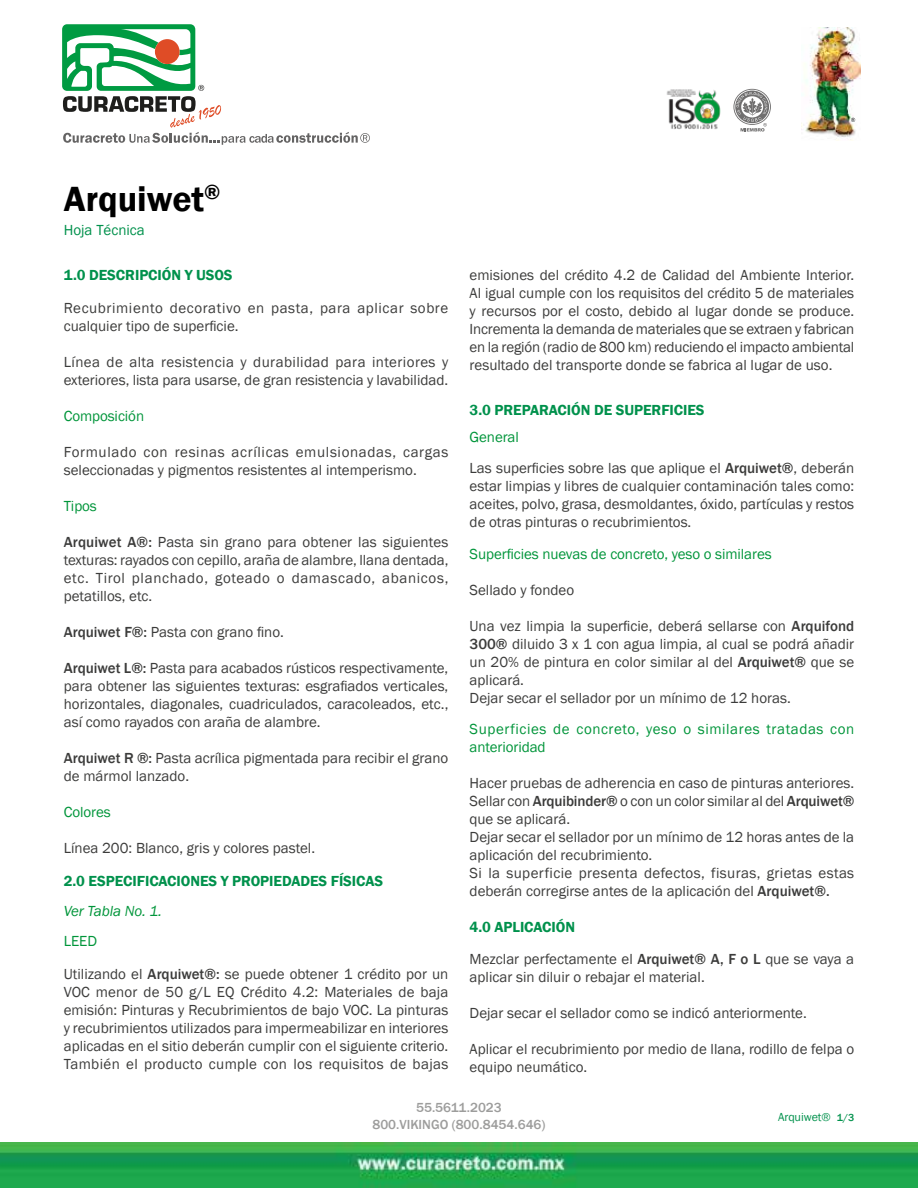
<style>
.page{position:relative;width:918px;height:1188px;background:#fff}
.page>*{position:absolute;margin:0;border:0;box-sizing:border-box;transform-origin:0 0}
.t1{font:600 36px "Franklin Gothic";color:#000}
.t2{font:15px/18px "Franklin Gothic";color:#3c3c3b}
.t3{font:600 15px "Franklin Gothic";letter-spacing:-.005em;color:#00914c}
.t4{font:15px/18px "Franklin Gothic";letter-spacing:.04em;color:#3c3c3b}
.t5{font:15px "Franklin Gothic";letter-spacing:-.005em;color:#00953a}
.t6{font:15px/18px "Franklin Gothic";letter-spacing:.04em;color:#00953a}
.t7{font:italic 15px "Franklin Gothic";letter-spacing:-.005em;color:#00953a}
.t8{font:15px "Franklin Gothic";color:#00914c}
.t9{font:500 13.5px/16.2px "Franklin Gothic";color:#9d9d9c;text-align:center}
.t10{font:12px "Franklin Gothic";letter-spacing:-.005em;color:#00914c}
.s1{font-weight:500}
.s2{color:#00953a}
.s3{font-weight:600;color:#00914c}
.s4{font-weight:500;font-size:10.5px}
</style>
<div class="page">
<img style="left:803px;top:27px;width:58px;height:113px">
<img style="left:0;top:1143px;width:918px;height:45px">
<svg style="left:62px;top:24px;width:308px;height:121px"></svg>
<svg style="left:851px;top:118px;width:4px;height:4px"></svg>
<img style="left:666px;top:89px;width:55px;height:40px">
<svg style="left:733px;top:89px;width:38px;height:43px"></svg>
<h1 class="t1" style="left:64px;top:177px;width:158px">Arquiwet<sup>®</sup></h1>
<p class="t8" style="left:64px;top:221px;width:83px">Hoja Técnica</p>
<p class="t3" style="left:64px;top:266px;width:170px">1.0 DESCRIPCIÓN Y USOS</p>
<p class="t4" style="left:64px;top:299px;width:386px">Recubrimiento decorativo en pasta, para aplicar sobre cualquier tipo de superficie.</p>
<p class="t2" style="left:64px;top:353px;width:386px">Línea de alta resistencia y durabilidad para interiores y exteriores, lista para usarse, de gran resistencia y lavabilidad.</p>
<p class="t5" style="left:64px;top:407px;width:82px">Composición</p>
<p class="t2" style="left:64px;top:443px;width:386px">Formulado con resinas acrílicas emulsionadas, cargas seleccionadas y pigmentos resistentes al intemperismo.</p>
<p class="t5" style="left:64px;top:497px;width:35px">Tipos</p>
<p class="t2" style="left:64px;top:533px;width:386px;text-align:justify"><span class="s1">Arquiwet A®:</span> Pasta sin grano para obtener las siguientes texturas: rayados con cepillo, araña de alambre, llana dentada, etc. Tirol planchado, goteado o damascado, abanicos, petatillos, etc.</p>
<p class="t2" style="left:64px;top:623px;width:222px"><span class="s1">Arquiwet F®:</span> Pasta con grano fino.</p>
<p class="t2" style="left:64px;top:659px;width:386px;text-align:justify"><span class="s1">Arquiwet L®:</span> Pasta para acabados rústicos respectivamente, para obtener las siguientes texturas: esgrafiados verticales, horizontales, diagonales, cuadriculados, caracoleados, etc., así como rayados con araña de alambre.</p>
<p class="t2" style="left:64px;top:749px;width:386px"><span class="s1">Arquiwet R ®:</span> Pasta acrílica pigmentada para recibir el grano de mármol lanzado.</p>
<p class="t5" style="left:64px;top:803px;width:48px">Colores</p>
<p class="t2" style="left:64px;top:839px;width:253px">Línea 200: Blanco, gris y colores pastel.</p>
<p class="t3" style="left:64px;top:872px;width:321px">2.0 ESPECIFICACIONES Y PROPIEDADES FÍSICAS</p>
<p class="t7" style="left:64px;top:901px;width:100px">Ver Tabla No. 1.</p>
<p class="t5" style="left:64px;top:932px;width:35px">LEED</p>
<p class="t2" style="left:64px;top:965px;width:386px;text-align:justify">Utilizando el <span class="s1">Arquiwet®:</span> se puede obtener 1 crédito por un VOC menor de 50 g/L EQ Crédito 4.2: Materiales de baja emisión: Pinturas y Recubrimientos de bajo VOC. La pinturas y recubrimientos utilizados para impermeabilizar en interiores aplicadas en el sitio deberán cumplir con el siguiente criterio.<br>También el producto cumple con los requisitos de bajas</p>
<p class="t2" style="left:470px;top:266px;width:386px;text-align:justify">emisiones del crédito 4.2 de Calidad del Ambiente Interior.<br>Al igual cumple con los requisitos del crédito 5 de materiales y recursos por el costo, debido al lugar donde se produce.<br>Incrementa la demanda de materiales que se extraen y fabrican en la región (radio de 800 km) reduciendo el impacto ambiental resultado del transporte donde se fabrica al lugar de uso.</p>
<p class="t3" style="left:470px;top:401px;width:237px">3.0 PREPARACIÓN DE SUPERFICIES</p>
<p class="t2" style="left:470px;top:421px;width:386px;line-height:31.5px"><span class="s2">General<br></span>Las superficies sobre las que aplique el <span class="s1">Arquiwet®</span>, deberán</p>
<p class="t2" style="left:470px;top:478px;width:386px;text-align:justify">estar limpias y libres de cualquier contaminación tales como: aceites, polvo, grasa, desmoldantes, óxido, partículas y restos de otras pinturas o recubrimientos.</p>
<p class="t5" style="left:470px;top:545px;width:304px">Superficies nuevas de concreto, yeso o similares</p>
<p class="t2" style="left:470px;top:581px;width:106px">Sellado y fondeo</p>
<p class="t2" style="left:470px;top:617px;width:386px">Una vez limpia la superficie, deberá sellarse con <span class="s1">Arquifond 300®</span> diluido 3 x 1 con agua limpia, al cual se podrá añadir un 20% de pintura en color similar al del <span class="s1">Arquiwet®</span> que se aplicará.<br>Dejar secar el sellador por un mínimo de 12 horas.</p>
<p class="t6" style="left:470px;top:721px;width:386px">Superficies de concreto, yeso o similares tratadas con anterioridad</p>
<p class="t2" style="left:470px;top:775px;width:386px">Hacer pruebas de adherencia en caso de pinturas anteriores.<br>Sellar con <span class="s1">Arquibinder®</span> o con un color similar al del <span class="s1">Arquiwet® </span>que se aplicará.<br>Dejar secar el sellador por un mínimo de 12 horas antes de la aplicación del recubrimiento.<br>Si la superficie presenta defectos, fisuras, grietas estas deberán corregirse antes de la aplicación del <span class="s1">Arquiwet®.</span></p>
<p class="t2" style="left:470px;top:912px;width:386px;line-height:31.5px"><span class="s3">4.0 APLICACIÓN<br></span>Mezclar perfectamente el <span class="s1">Arquiwet® A, F o L</span> que se vaya a</p>
<p class="t2" style="left:470px;top:968px;width:237px">aplicar sin diluir o rebajar el material.</p>
<p class="t2" style="left:470px;top:1004px;width:339px">Dejar secar el sellador como se indicó anteriormente.</p>
<p class="t2" style="left:470px;top:1040px;width:386px">Aplicar el recubrimiento por medio de llana, rodillo de felpa o equipo neumático.</p>
<p class="t9" style="left:372px;top:1100px;width:175px">55.5611.2023<br>800.VIKINGO (800.8454.646)</p>
<p class="t10" style="left:778px;top:1110px;width:78px">Arquiwet® <span class="s4">1/3</span></p>
</div>
